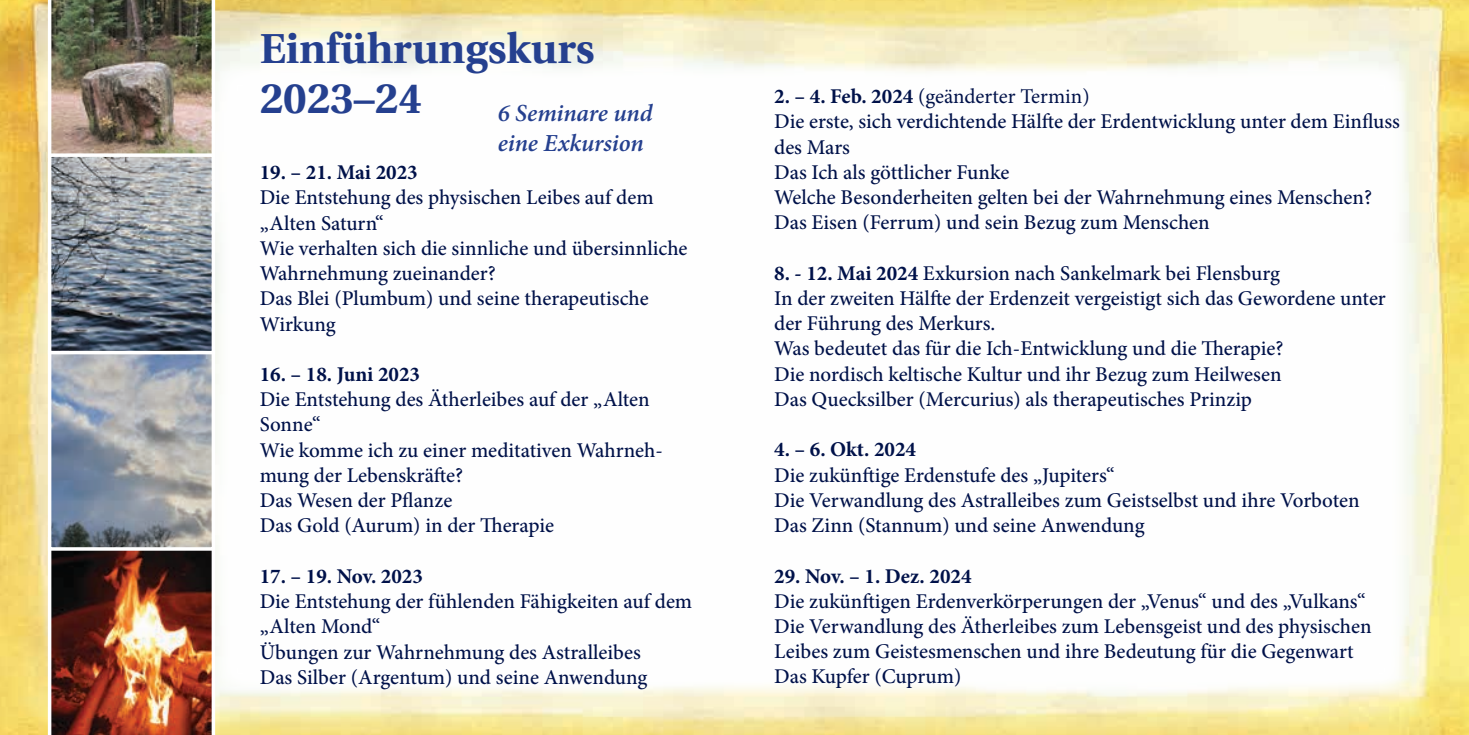
<style>
.page{position:relative;width:1469px;height:735px;background:#fff}
.page>*{position:absolute;margin:0;border:0;box-sizing:border-box;transform-origin:0 0}
.t1{font:700 42px/50.4px "Utopia";color:#25408f}
.t2{font:italic 600 24.5px/29.4px "Minion Pro";letter-spacing:-.005em;color:#25408f}
.t3{font:500 21px/25.2px "Minion Pro";color:#001149}
.t4{font:700 21px "Minion Pro";color:#001149}
.s1{font-weight:700}
.s2{font-weight:400}
</style>
<div class="page">
<img style="left:0;top:0;width:1468px;height:734px">
<img style="left:53px;top:158px;width:157px;height:378px">
<img style="left:48px;top:0;width:167px;height:153px">
<img style="left:48px;top:536px;width:167px;height:198px">
<div style="left:48px;top:349px;width:167px;height:201px;border:4px solid #fff"></div>
<div style="left:48px;top:153px;width:167px;height:201px;border:4px solid #fff"></div>
<div style="left:215px;top:63px;width:1192px;height:632px;background:#fff"></div>
<h1 class="t1" style="left:260px;top:23px;width:336px">Einführungskurs<br>2023–24</h1>
<p class="t2" style="left:498px;top:98px;width:156px">6 Seminare und eine Exkursion</p>
<p class="t4" style="left:260px;top:157px;width:159px">19. – 21. Mai 2023</p>
<p class="t3" style="left:260px;top:185px;width:429px">Die Entstehung des physischen Leibes auf dem „Alten Saturn“<br>Wie verhalten sich die sinnliche und übersinnliche<br>Wahrnehmung zueinander?<br>Das Blei (Plumbum) und seine therapeutische<br>Wirkung</p>
<p class="t4" style="left:260px;top:359px;width:162px">16. – 18. Juni 2023</p>
<p class="t3" style="left:260px;top:387px;width:405px">Die Entstehung des Ätherleibes auf der „Alten<br>Sonne“<br>Wie komme ich zu einer meditativen Wahrneh&shy;mung der Lebenskräfte?<br>Das Wesen der Pflanze<br>Das Gold (Aurum) in der Therapie</p>
<p class="t4" style="left:260px;top:561px;width:165px">17. – 19. Nov. 2023</p>
<p class="t3" style="left:260px;top:588px;width:434px">Die Entstehung der fühlenden Fähigkeiten auf dem „Alten Mond“<br>Übungen zur Wahrnehmung des Astralleibes<br>Das Silber (Argentum) und seine Anwendung</p>
<p class="t3" style="left:774px;top:84px;width:627px"><span class="s1">2. – 4. Feb. 2024</span> <span class="s2">(geänderter Termin)<br></span>Die erste, sich verdichtende Hälfte der Erdentwicklung unter dem Einfluss des Mars<br>Das Ich als göttlicher Funke<br>Welche Besonderheiten gelten bei der Wahrnehmung eines Menschen?<br>Das Eisen (Ferrum) und sein Bezug zum Menschen</p>
<p class="t3" style="left:774px;top:260px;width:613px"><span class="s1">8. - 12. Mai 2024</span> Exkursion nach Sankelmark bei Flensburg<br>In der zweiten Hälfte der Erdenzeit vergeistigt sich das Gewordene unter der Führung des Merkurs.<br>Was bedeutet das für die Ich-Entwicklung und die Therapie?<br>Die nordisch keltische Kultur und ihr Bezug zum Heilwesen<br>Das Quecksilber (Mercurius) als therapeutisches Prinzip</p>
<p class="t4" style="left:774px;top:434px;width:143px">4. – 6. Okt. 2024</p>
<p class="t3" style="left:774px;top:462px;width:587px">Die zukünftige Erdenstufe des „Jupiters“<br>Die Verwandlung des Astralleibes zum Geistselbst und ihre Vorboten<br>Das Zinn (Stannum) und seine Anwendung</p>
<p class="t4" style="left:774px;top:560px;width:199px">29. Nov. – 1. Dez. 2024</p>
<p class="t3" style="left:774px;top:588px;width:599px">Die zukünftigen Erdenverkörperungen der „Venus“ und des „Vulkans“ Die Verwandlung des Ätherleibes zum Lebensgeist und des physischen Leibes zum Geistesmenschen und ihre Bedeutung für die Gegenwart Das Kupfer (Cuprum)</p>
</div>
